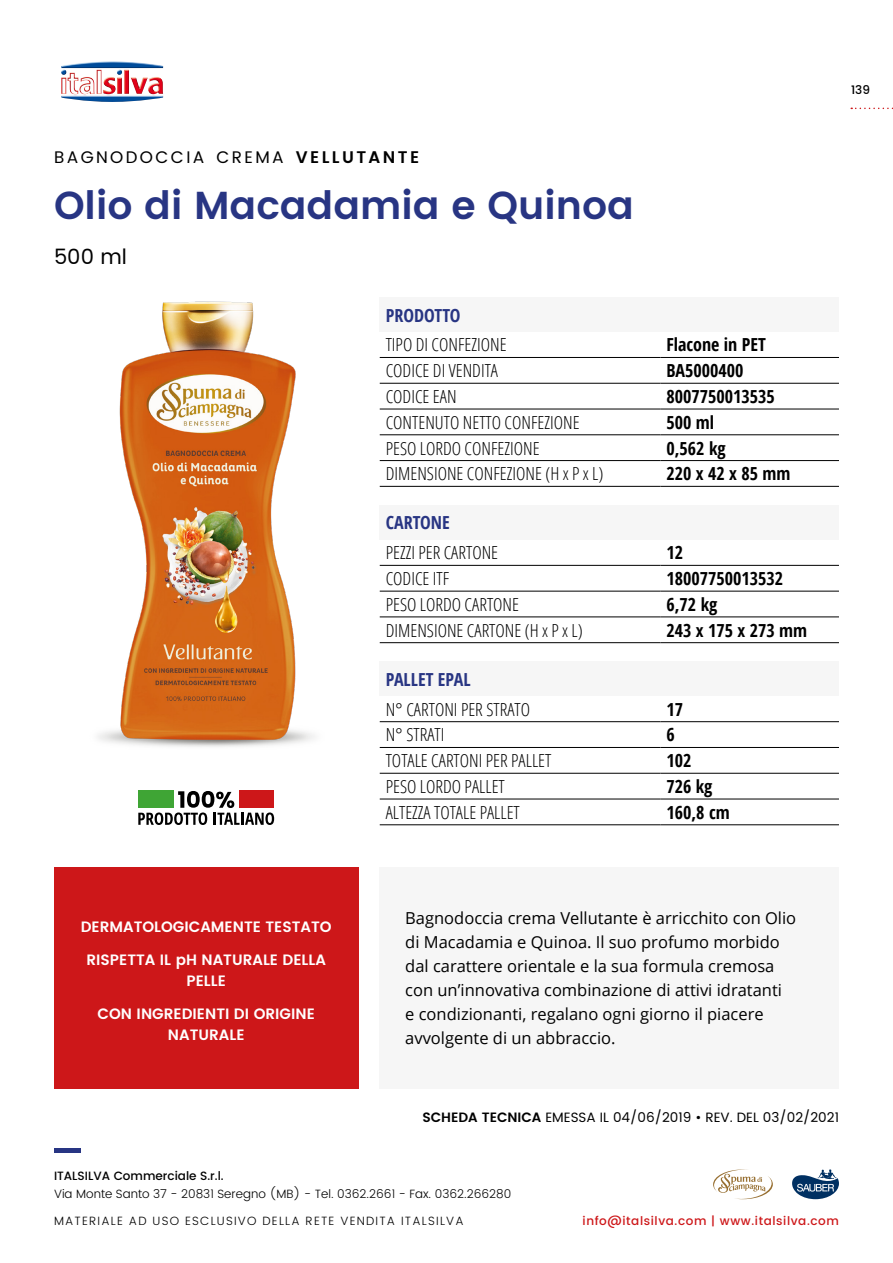
<style>
.page{position:relative;width:893px;height:1263px;background:#fff}
.page>*{position:absolute;margin:0;border:0;box-sizing:border-box;transform-origin:0 0}
.t1{font:600 39px "Poppins";color:#283583}
.t2{font:21px "Poppins";color:#000}
.t3{font:300 condensed 18px "Open Sans";color:#000}
.t4{font:700 18px "Open Sans Condensed";color:#000}
.t5{font:700 18px "Open Sans Condensed";color:#283583}
.t6{font:16.8px "Poppins";letter-spacing:.145em;color:#000}
.t7{font:16.5px/24px "Open Sans";color:#000}
.t8{font:600 15px/21px "Poppins";color:#fff;text-align:center}
.t9{font:13.5px "Poppins";color:#000}
.t10{font:300 12px "Poppins";color:#000}
.t11{font:300 12px "Poppins";letter-spacing:.1em;color:#000}
.t12{font:500 12px "Poppins";letter-spacing:.05em;color:#cd1719}
.t13{font:500 12px "Poppins";color:#000}
.s1{font-weight:600}
</style>
<div class="page">
<svg style="left:851px;top:108px;width:42px;height:1px"></svg>
<hr style="left:54px;top:1148px;width:26px;height:4px;background:#283583">
<img style="left:61px;top:61px;width:102px;height:41px">
<svg style="left:792px;top:1169px;width:47px;height:30px"></svg>
<svg style="left:713px;top:1169px;width:60px;height:31px"></svg>
<div style="left:54px;top:867px;width:304px;height:222px;background:#cd1719"></div>
<div style="left:380px;top:867px;width:459px;height:222px;background:#f6f6f6"></div>
<img style="left:98px;top:301px;width:217px;height:446px">
<div style="left:380px;top:662px;width:459px;height:34px;background:#f6f6f6"></div>
<hr style="left:380px;top:721px;width:280px;height:1px;background:#000">
<hr style="left:660px;top:721px;width:179px;height:1px;background:#000">
<hr style="left:380px;top:747px;width:280px;height:1px;background:#000">
<hr style="left:660px;top:747px;width:179px;height:1px;background:#000">
<hr style="left:380px;top:773px;width:280px;height:1px;background:#000">
<hr style="left:660px;top:773px;width:179px;height:1px;background:#000">
<hr style="left:380px;top:799px;width:280px;height:1px;background:#000">
<hr style="left:660px;top:799px;width:179px;height:1px;background:#000">
<hr style="left:380px;top:824px;width:280px;height:1px;background:#000">
<hr style="left:660px;top:824px;width:179px;height:1px;background:#000">
<div style="left:380px;top:506px;width:459px;height:34px;background:#f6f6f6"></div>
<hr style="left:380px;top:565px;width:280px;height:1px;background:#000">
<hr style="left:660px;top:565px;width:179px;height:1px;background:#000">
<hr style="left:380px;top:591px;width:280px;height:1px;background:#000">
<hr style="left:660px;top:591px;width:179px;height:1px;background:#000">
<hr style="left:380px;top:617px;width:280px;height:1px;background:#000">
<hr style="left:660px;top:617px;width:179px;height:1px;background:#000">
<hr style="left:380px;top:642px;width:280px;height:1px;background:#000">
<hr style="left:660px;top:642px;width:179px;height:1px;background:#000">
<div style="left:380px;top:298px;width:459px;height:34px;background:#f6f6f6"></div>
<hr style="left:380px;top:357px;width:280px;height:1px;background:#000">
<hr style="left:660px;top:357px;width:179px;height:1px;background:#000">
<hr style="left:380px;top:383px;width:280px;height:1px;background:#000">
<hr style="left:660px;top:383px;width:179px;height:1px;background:#000">
<hr style="left:380px;top:409px;width:280px;height:1px;background:#000">
<hr style="left:660px;top:409px;width:179px;height:1px;background:#000">
<hr style="left:380px;top:434px;width:280px;height:1px;background:#000">
<hr style="left:660px;top:434px;width:179px;height:1px;background:#000">
<hr style="left:380px;top:460px;width:280px;height:1px;background:#000">
<hr style="left:660px;top:460px;width:179px;height:1px;background:#000">
<hr style="left:380px;top:486px;width:280px;height:1px;background:#000">
<hr style="left:660px;top:486px;width:179px;height:1px;background:#000">
<svg style="left:138px;top:791px;width:136px;height:34px"></svg>
<p class="t6" style="left:54px;top:145px;width:367px">BAGNODOCCIA CREMA <span class="s1">VELLUTANTE</span></p>
<h1 class="t1" style="left:54px;top:176px;width:581px">Olio di Macadamia e Quinoa</h1>
<p class="t2" style="left:54px;top:241px;width:74px">500 ml</p>
<p class="t5" style="left:386px;top:302px;width:76px">PRODOTTO</p>
<p class="t3" style="left:386px;top:333px;width:122px">TIPO DI CONFEZIONE</p>
<p class="t4" style="left:666px;top:332px;width:101px">Flacone in PET</p>
<p class="t3" style="left:386px;top:358px;width:114px">CODICE DI VENDITA</p>
<p class="t4" style="left:666px;top:358px;width:79px">BA5000400</p>
<p class="t3" style="left:386px;top:384px;width:72px">CODICE EAN</p>
<p class="t4" style="left:666px;top:384px;width:110px">8007750013535</p>
<p class="t3" style="left:386px;top:410px;width:195px">CONTENUTO NETTO CONFEZIONE</p>
<p class="t4" style="left:666px;top:410px;width:49px">500 ml</p>
<p class="t3" style="left:386px;top:436px;width:155px">PESO LORDO CONFEZIONE</p>
<p class="t4" style="left:666px;top:435px;width:61px">0,562 kg</p>
<p class="t3" style="left:386px;top:462px;width:219px">DIMENSIONE CONFEZIONE (H x P x L)</p>
<p class="t4" style="left:666px;top:461px;width:126px">220 x 42 x 85 mm</p>
<p class="t5" style="left:386px;top:510px;width:66px">CARTONE</p>
<p class="t3" style="left:386px;top:541px;width:114px">PEZZI PER CARTONE</p>
<p class="t4" style="left:666px;top:540px;width:18px">12</p>
<p class="t3" style="left:386px;top:566px;width:65px">CODICE ITF</p>
<p class="t4" style="left:666px;top:566px;width:118px">18007750013532</p>
<p class="t3" style="left:386px;top:592px;width:135px">PESO LORDO CARTONE</p>
<p class="t4" style="left:666px;top:592px;width:53px">6,72 kg</p>
<p class="t3" style="left:386px;top:618px;width:199px">DIMENSIONE CARTONE (H x P x L)</p>
<p class="t4" style="left:666px;top:618px;width:142px">243 x 175 x 273 mm</p>
<p class="t5" style="left:386px;top:667px;width:87px">PALLET EPAL</p>
<p class="t3" style="left:386px;top:697px;width:146px">N° CARTONI PER STRATO</p>
<p class="t4" style="left:666px;top:697px;width:18px">17</p>
<p class="t3" style="left:386px;top:723px;width:60px">N° STRATI</p>
<p class="t4" style="left:666px;top:722px;width:10px">6</p>
<p class="t3" style="left:386px;top:748px;width:167px">TOTALE CARTONI PER PALLET</p>
<p class="t4" style="left:666px;top:748px;width:27px">102</p>
<p class="t3" style="left:386px;top:774px;width:121px">PESO LORDO PALLET</p>
<p class="t4" style="left:666px;top:774px;width:48px">726 kg</p>
<p class="t3" style="left:386px;top:800px;width:136px">ALTEZZA TOTALE PALLET</p>
<p class="t4" style="left:666px;top:800px;width:65px">160,8 cm</p>
<p class="t13" style="left:851px;top:80px;width:20px">139</p>
<p class="t8" style="left:81px;top:917px;width:253px">DERMATOLOGICAMENTE TESTATO</p>
<p class="t8" style="left:86px;top:950px;width:241px">RISPETTA IL pH NATURALE DELLA<br>PELLE</p>
<p class="t8" style="left:98px;top:1004px;width:219px">CON INGREDIENTI DI ORIGINE<br>NATURALE</p>
<p class="t7" style="left:405px;top:906px;width:393px">Bagnodoccia crema Vellutante è arricchito con Olio di Macadamia e Quinoa. Il suo profumo morbido dal carattere orientale e la sua formula cremosa con un’innovativa combinazione di attivi idratanti<br>e condizionanti, regalano ogni giorno il piacere avvolgente di un abbraccio.</p>
<p class="t9" style="left:422px;top:1107px;width:418px"><span class="s1">SCHEDA TECNICA</span> EMESSA IL 04/06/2019 • REV. DEL 03/02/2021</p>
<p class="t13" style="left:54px;top:1167px;width:171px">ITALSILVA Commerciale S.r.l.</p>
<p class="t10" style="left:54px;top:1185px;width:459px">Via Monte Santo 37 - 20831 Seregno (MB) - Tel. 0362.2661 - Fax. 0362.266280</p>
<p class="t11" style="left:54px;top:1212px;width:411px">MATERIALE AD USO ESCLUSIVO DELLA RETE VENDITA ITALSILVA</p>
<p class="t12" style="left:583px;top:1212px;width:258px">info@italsilva.com | www.italsilva.com</p>
</div>
